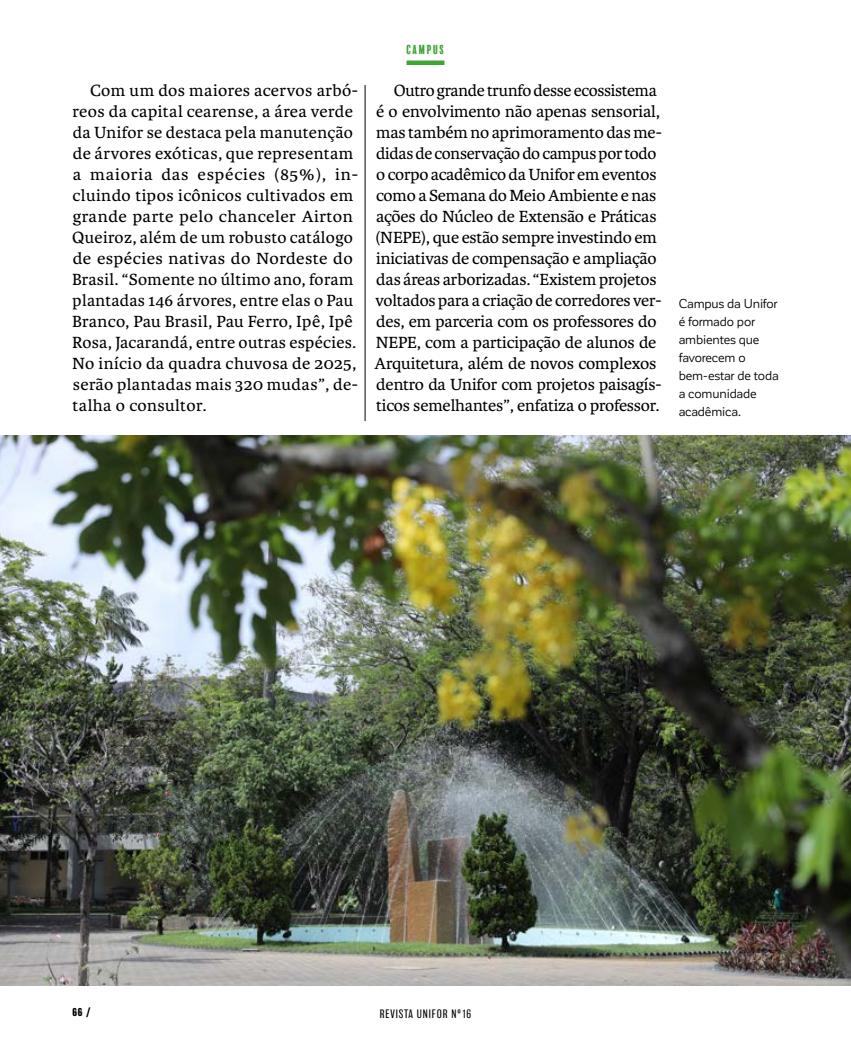
<style>
.page{position:relative;width:851px;height:1063px;background:#fff}
.page>*{position:absolute;margin:0;border:0;box-sizing:border-box;transform-origin:0 0}
.t1{font:17.25px/21px "Karmina";letter-spacing:-.01em;color:#000}
.t2{font:17.25px/21px "Karmina";letter-spacing:.015em;color:#000;scale:1.05 1}
.t3{font:12.75px/18px "Corporative Sans Rd";letter-spacing:-.01em;color:#000}
.t4{font:12px "Balboa Plus Fill";letter-spacing:.08em;color:#3fa535}
.t5{font:200 11.25px "Balboa";letter-spacing:.08em;color:#000}
.t6{font:700 10.5px "Balboa";color:#000}
</style>
<div class="page">
<hr style="left:406px;top:61px;width:38px;height:4px;background:#3fa535">
<img style="left:0;top:436px;width:850px;height:549px">
<hr style="left:365px;top:85px;width:1px;height:336px;background:#000">
<p class="t4" style="left:406px;top:43px;width:39px">CAMPUS</p>
<p class="t2" style="left:72px;top:80px;width:274px;text-indent:18px">Com um dos maiores acervos arbó&shy;reos da capital cearense, a área verde da Unifor se destaca pela manutenção de árvores exóticas, que representam a maioria das espécies (85%), in&shy;cluindo tipos icônicos cultivados em grande parte pelo chanceler Airton Queiroz, além de um robusto catálogo de espécies nativas do Nordeste do Brasil. “Somente no último ano, foram plantadas 146 árvores, entre elas o Pau Branco, Pau Brasil, Pau Ferro, Ipê, Ipê Rosa, Jacarandá, entre outras espécies.<br>No início da quadra chuvosa de 2025, serão plantadas mais 320 mudas”, de&shy;talha o consultor.</p>
<p class="t1" style="left:374px;top:80px;width:289px;text-indent:19px">Outro grande trunfo desse ecossistema é o envolvimento não apenas sensorial, mas também no aprimoramento das me&shy;didas de conservação do campus por todo o corpo acadêmico da Unifor em eventos como a Semana do Meio Ambiente e nas ações do Núcleo de Extensão e Práticas (NEPE), que estão sempre investindo em iniciativas de compensação e ampliação das áreas arborizadas. “Existem projetos voltados para a criação de corredores ver&shy;des, em parceria com os professores do NEPE, com a participação de alunos de Arquitetura, além de novos complexos dentro da Unifor com projetos paisagís&shy;ticos semelhantes”, enfatiza o professor.</p>
<p class="t3" style="left:678px;top:294px;width:102px">Campus da Unifor é formado por ambientes que favorecem o bem-estar de toda a comunidade acadêmica.</p>
<p class="t6" style="left:72px;top:1006px;width:20px">66 /</p>
<p class="t5" style="left:379px;top:1008px;width:93px">REVISTA UNIFOR Nº16</p>
</div>
